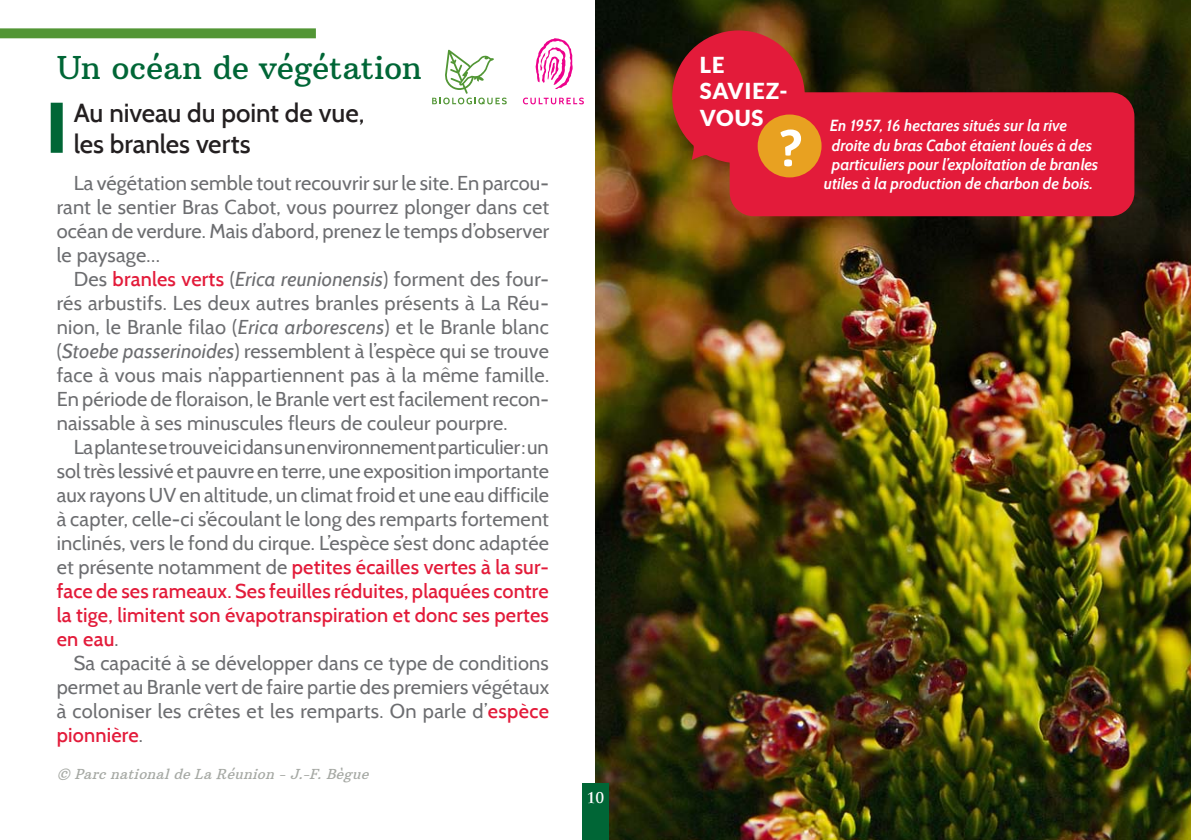
<style>
.page{position:relative;width:1191px;height:840px;background:#fff}
.page>*{position:absolute;margin:0;border:0;box-sizing:border-box;transform-origin:0 0}
.t1{font:600 52px "Signika";color:#fff}
.Titre{font:32px "Arbutus Slab";letter-spacing:-.005em;color:#006636}
.Intertitre{font:500 26px "Cabin";color:#231f20}
.t2{font:900 22px/26.4px "Lato";letter-spacing:.04em;color:#fff}
.Body{font:20px/24px "Cabin";letter-spacing:.01em;color:#6c6d70;text-align:justify}
.légende_photo{font:italic 600 16px "Cabin";letter-spacing:-.01em;color:#fff}
.t3{font:700 15.8px "Sabon";color:#fff}
.Crédits_photo{font:italic 14px "Arbutus Slab";color:#a6a9a4}
.s1{font-weight:500;color:#e31b3a}
.s2{font-style:italic}
</style>
<div class="page">
<img style="left:595px;top:0;width:596px;height:839px">
<div style="left:51px;top:103px;width:12px;height:50px;background:#006636"></div>
<svg style="left:523px;top:38px;width:61px;height:66px"></svg>
<svg style="left:432px;top:50px;width:75px;height:54px"></svg>
<div style="left:0;top:28px;width:316px;height:10px;background:#529635"></div>
<div style="left:729px;top:92px;width:405px;height:124px;background:#e31b3a;border-radius:24px"></div>
<svg style="left:672px;top:30px;width:133px;height:133px"></svg>
<div style="left:757px;top:114px;width:64px;height:63px;background:#e8a121;border-radius:50%"></div>
<div style="left:582px;top:782px;width:27px;height:57px;background:#006636"></div>
<p class="Titre" style="left:57px;top:47px;width:366px">Un océan de végétation</p>
<p class="Intertitre" style="left:74px;top:97px;width:292px">Au niveau du point de vue,</p>
<p class="Intertitre" style="left:74px;top:128px;width:178px">les branles verts</p>
<p class="Body" style="left:57px;top:170px;width:494px;text-indent:17px">La végétation semble tout recouvrir sur le site. En parcou&shy;rant le sentier Bras Cabot, vous pourrez plonger dans cet océan de verdure. Mais d’abord, prenez le temps d’observer le paysage…</p>
<p class="Body" style="left:57px;top:266px;width:494px;text-indent:17px">Des <span class="s1">branles verts</span> (<span class="s2">Erica reunionensis</span>) forment des four&shy;rés arbustifs. Les deux autres branles présents à La Réu&shy;nion, le Branle filao (<span class="s2">Erica arborescens</span>) et le Branle blanc (<span class="s2">Stoebe passerinoides</span>) ressemblent à l’espèce qui se trouve face à vous mais n’appartiennent pas à la même famille.<br>En période de floraison, le Branle vert est facilement recon&shy;naissable à ses minuscules fleurs de couleur pourpre.</p>
<p class="Body" style="left:57px;top:434px;width:494px;text-indent:17px">La plante se trouve ici dans un environnement particulier: un sol très lessivé et pauvre en terre, une exposition importante aux rayons UV en altitude, un climat froid et une eau difficile à capter, celle-ci s’écoulant le long des remparts fortement inclinés, vers le fond du cirque. L’espèce s’est donc adaptée et présente notamment de <span class="s1">petites écailles vertes à la sur&shy;face de ses rameaux. Ses feuilles réduites, plaquées contre la tige, limitent son évapotranspiration et donc ses pertes en eau</span>.</p>
<p class="Body" style="left:57px;top:650px;width:494px;text-indent:17px">Sa capacité à se développer dans ce type de conditions permet au Branle vert de faire partie des premiers végétaux à coloniser les crêtes et les remparts. On parle d’<span class="s1">espèce pionnière</span>.</p>
<p class="Crédits_photo" style="left:57px;top:764px;width:318px">© ParcnationaldeLaRéunion -J.-F.Bègue</p>
<p class="t3" style="left:586px;top:787px;width:19px">10</p>
<p class="t2" style="left:700px;top:51px;width:89px">LE<br>SAVIEZ-<br>VOUS</p>
<p class="t1" style="left:780px;top:118px;width:23px">?</p>
<p class="légende_photo" style="left:829px;top:116px;width:239px">En 1957, 16 hectares situés sur la rive</p>
<p class="légende_photo" style="left:831px;top:135px;width:262px">droite du bras Cabot étaient loués à des</p>
<p class="légende_photo" style="left:831px;top:154px;width:268px">particuliers pour l’exploitation de branles</p>
<p class="légende_photo" style="left:823px;top:173px;width:271px">utiles à la production de charbon de bois.</p>
</div>
